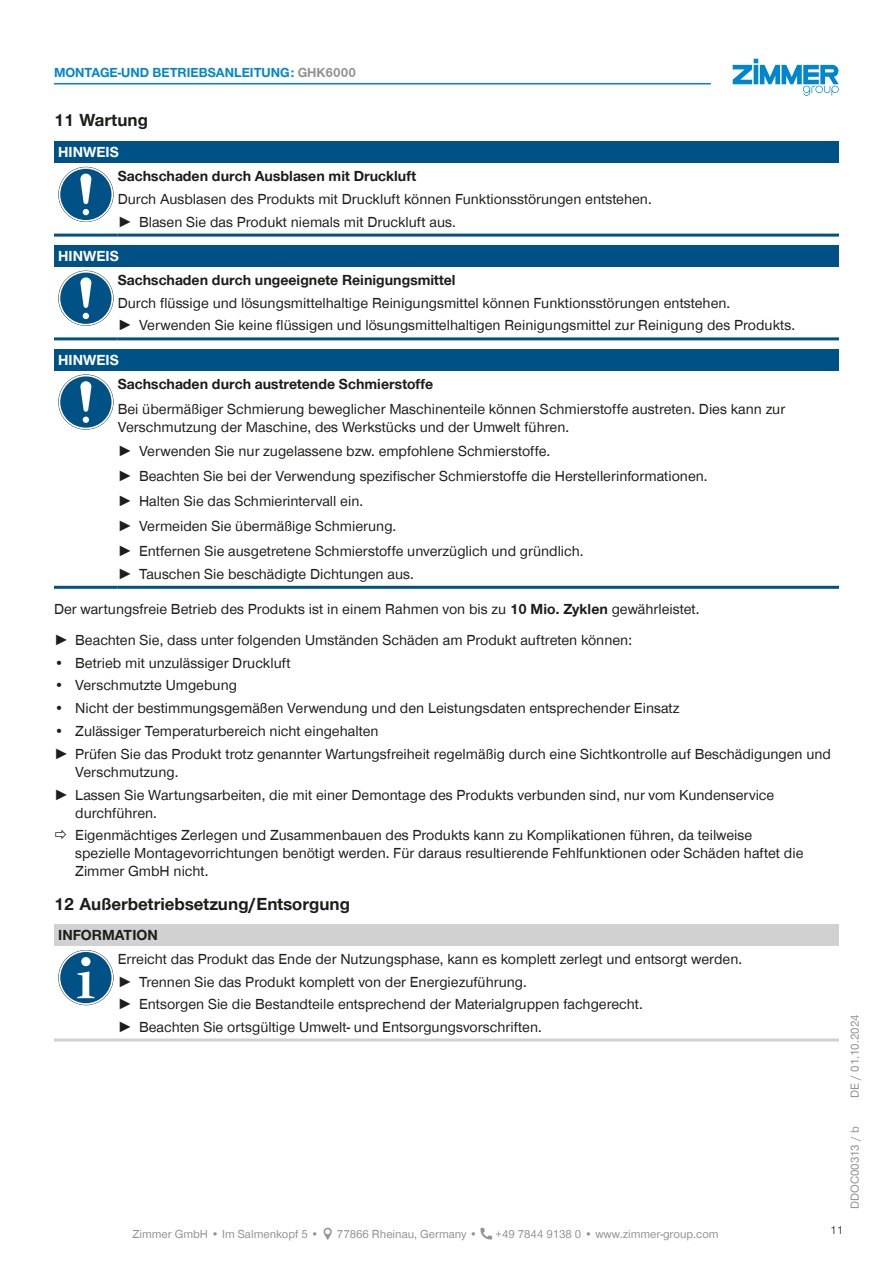
<style>
.page{position:relative;width:893px;height:1263px;background:#fff}
.page>*{position:absolute;margin:0;border:0;box-sizing:border-box;transform-origin:0 0}
.t1{font:700 18px "Zimmer Group Sans Global";color:#1d1d1b}
.CB_AF_TD-Text{font:15px/18px "Zimmer Group Sans Global";color:#1d1d1b}
.CB_AF_TD-Text-2{font:700 15px "Zimmer Group Sans Global";color:#1d1d1b}
.CB_AF_TD-Signalwort{font:700 15px "Zimmer Group Sans Global";color:#fff}
.CB_AF_TD-Signalwort-2{font:700 15px "Zimmer Group Sans Global";color:#1d1d1b}
.CB_AF_TD-Kopfzeile{font:700 13.5px "Zimmer Group Sans Global";color:#0086ce}
.CB_AF_TD-Fusszeile{font:12px "Zimmer Group Sans Global";color:#939292}
.CB_AF_TD-Seitenrand{font:12px "Zimmer Group Sans";color:#939292}
.CB_AF_Seitenzahl_rechts{font:300 12px "Zimmer Group Sans";color:#1d1d1b}
.s1{color:#939292}
.s2{font-family:"Zimmer Group Sans"}
.s3{font-weight:700}
</style>
<div class="page">
<svg style="left:733px;top:59px;width:106px;height:37px"></svg>
<div style="left:54px;top:141px;width:785px;height:22px;background:#005286"></div>
<hr style="left:54px;top:234px;width:64px;height:3px;background:#005286">
<hr style="left:118px;top:234px;width:721px;height:3px;background:#005286">
<svg style="left:58px;top:167px;width:56px;height:55px"></svg>
<svg style="left:59px;top:167px;width:54px;height:55px"></svg>
<div style="left:60px;top:169px;width:52px;height:51px;background:#005286;border-radius:50%"></div>
<svg style="left:80px;top:174px;width:11px;height:41px"></svg>
<div style="left:54px;top:245px;width:785px;height:21px;background:#005286"></div>
<hr style="left:54px;top:337px;width:64px;height:3px;background:#005286">
<hr style="left:118px;top:337px;width:721px;height:3px;background:#005286">
<svg style="left:58px;top:271px;width:56px;height:55px"></svg>
<svg style="left:59px;top:271px;width:54px;height:54px"></svg>
<div style="left:60px;top:273px;width:52px;height:51px;background:#005286;border-radius:50%"></div>
<svg style="left:80px;top:277px;width:11px;height:42px"></svg>
<div style="left:54px;top:349px;width:785px;height:21px;background:#005286"></div>
<hr style="left:54px;top:586px;width:64px;height:3px;background:#005286">
<hr style="left:118px;top:586px;width:721px;height:3px;background:#005286">
<svg style="left:58px;top:374px;width:56px;height:56px"></svg>
<svg style="left:59px;top:375px;width:54px;height:54px"></svg>
<div style="left:60px;top:376px;width:52px;height:52px;background:#005286;border-radius:50%"></div>
<svg style="left:80px;top:381px;width:11px;height:42px"></svg>
<div style="left:54px;top:924px;width:785px;height:22px;background:#d1d1d1"></div>
<hr style="left:54px;top:1038px;width:64px;height:3px;background:#d1d1d1">
<hr style="left:118px;top:1038px;width:721px;height:3px;background:#d1d1d1">
<svg style="left:58px;top:950px;width:56px;height:55px"></svg>
<svg style="left:59px;top:950px;width:54px;height:55px"></svg>
<div style="left:60px;top:952px;width:52px;height:51px;background:#005286;border-radius:50%"></div>
<svg style="left:77px;top:971px;width:18px;height:27px"></svg>
<div style="left:81px;top:957px;width:9px;height:9px;background:#fff;border-radius:50%"></div>
<hr style="left:54px;top:83px;width:657px;height:2px;background:#0086ce">
<p class="CB_AF_TD-Kopfzeile" style="left:54px;top:65px;width:303px">MONTAGE-UND BETRIEBSANLEITUNG: <span class="s1">GHK6000</span></p>
<p class="t1" style="left:54px;top:110px;width:96px">11 Wartung</p>
<p class="CB_AF_TD-Signalwort" style="left:58px;top:143px;width:62px">HINWEIS</p>
<p class="CB_AF_TD-Text-2" style="left:118px;top:167px;width:300px">Sachschaden durch Ausblasen mit Druckluft</p>
<p class="CB_AF_TD-Text" style="left:118px;top:190px;width:535px">Durch Ausblasen des Produkts mit Druckluft können Funktionsstörungen entstehen.</p>
<p class="CB_AF_TD-Text" style="left:118px;top:212px;width:340px"><span class="s2">►</span> Blasen Sie das Produkt niemals mit Druckluft aus.</p>
<p class="CB_AF_TD-Signalwort" style="left:58px;top:247px;width:62px">HINWEIS</p>
<p class="CB_AF_TD-Text-2" style="left:118px;top:271px;width:339px">Sachschaden durch ungeeignete Reinigungsmittel</p>
<p class="CB_AF_TD-Text" style="left:118px;top:293px;width:614px">Durch flüssige und lösungsmittelhaltige Reinigungsmittel können Funktionsstörungen entstehen.</p>
<p class="CB_AF_TD-Text" style="left:118px;top:316px;width:679px"><span class="s2">►</span> Verwenden Sie keine flüssigen und lösungsmittelhaltigen Reinigungsmittel zur Reinigung des Produkts.</p>
<p class="CB_AF_TD-Signalwort" style="left:58px;top:351px;width:62px">HINWEIS</p>
<p class="CB_AF_TD-Text-2" style="left:118px;top:375px;width:317px">Sachschaden durch austretende Schmierstoffe</p>
<p class="CB_AF_TD-Text" style="left:118px;top:399px;width:669px">Bei übermäßiger Schmierung beweglicher Maschinenteile können Schmierstoffe austreten. Dies kann zur<br>Verschmutzung der Maschine, des Werkstücks und der Umwelt führen.</p>
<p class="CB_AF_TD-Text" style="left:118px;top:442px;width:434px"><span class="s2">►</span> Verwenden Sie nur zugelassene bzw. empfohlene Schmierstoffe.</p>
<p class="CB_AF_TD-Text" style="left:118px;top:467px;width:591px"><span class="s2">►</span> Beachten Sie bei der Verwendung spezifischer Schmierstoffe die Herstellerinformationen.</p>
<p class="CB_AF_TD-Text" style="left:118px;top:492px;width:247px"><span class="s2">►</span> Halten Sie das Schmierintervall ein.</p>
<p class="CB_AF_TD-Text" style="left:118px;top:517px;width:280px"><span class="s2">►</span> Vermeiden Sie übermäßige Schmierung.</p>
<p class="CB_AF_TD-Text" style="left:118px;top:542px;width:467px"><span class="s2">►</span> Entfernen Sie ausgetretene Schmierstoffe unverzüglich und gründlich.</p>
<p class="CB_AF_TD-Text" style="left:118px;top:565px;width:297px"><span class="s2">►</span> Tauschen Sie beschädigte Dichtungen aus.</p>
<p class="CB_AF_TD-Text" style="left:54px;top:599px;width:647px">Der wartungsfreie Betrieb des Produkts ist in einem Rahmen von bis zu <span class="s3">10 Mio. Zyklen</span> gewährleistet.</p>
<p class="CB_AF_TD-Text" style="left:54px;top:631px;width:580px"><span class="s2">►</span> Beachten Sie, dass unter folgenden Umständen Schäden am Produkt auftreten können:</p>
<p class="CB_AF_TD-Text" style="left:54px;top:653px;width:238px">• Betrieb mit unzulässiger Druckluft</p>
<p class="CB_AF_TD-Text" style="left:54px;top:676px;width:185px">• Verschmutzte Umgebung</p>
<p class="CB_AF_TD-Text" style="left:54px;top:699px;width:627px">• Nicht der bestimmungsgemäßen Verwendung und den Leistungsdaten entsprechender Einsatz</p>
<p class="CB_AF_TD-Text" style="left:54px;top:722px;width:326px">• Zulässiger Temperaturbereich nicht eingehalten</p>
<p class="CB_AF_TD-Text" style="left:75px;top:744px;width:757px;text-indent:-21px"><span class="s2">►</span> Prüfen Sie das Produkt trotz genannter Wartungsfreiheit regelmäßig durch eine Sichtkontrolle auf Beschädigungen und<br>Verschmutzung.</p>
<p class="CB_AF_TD-Text" style="left:75px;top:785px;width:701px;text-indent:-21px"><span class="s2">►</span> Lassen Sie Wartungsarbeiten, die mit einer Demontage des Produkts verbunden sind, nur vom Kundenservice durchführen.</p>
<p class="CB_AF_TD-Text" style="left:75px;top:826px;width:730px">Eigenmächtiges Zerlegen und Zusammenbauen des Produkts kann zu Komplikationen führen, da teilweise spezielle Montagevorrichtungen benötigt werden. Für daraus resultierende Fehlfunktionen oder Schäden haftet die<br>Zimmer GmbH nicht.</p>
<p class="t1" style="left:54px;top:893px;width:298px">12 Außerbetriebsetzung/Entsorgung</p>
<p class="CB_AF_TD-Signalwort-2" style="left:58px;top:926px;width:101px">INFORMATION</p>
<p class="CB_AF_TD-Text" style="left:118px;top:950px;width:626px">Erreicht das Produkt das Ende der Nutzungsphase, kann es komplett zerlegt und entsorgt werden.</p>
<p class="CB_AF_TD-Text" style="left:118px;top:973px;width:411px"><span class="s2">►</span> Trennen Sie das Produkt komplett von der Energiezuführung.</p>
<p class="CB_AF_TD-Text" style="left:118px;top:995px;width:527px"><span class="s2">►</span> Entsorgen Sie die Bestandteile entsprechend der Materialgruppen fachgerecht.</p>
<p class="CB_AF_TD-Text" style="left:118px;top:1017px;width:426px"><span class="s2">►</span> Beachten Sie ortsgültige Umwelt- und Entsorgungsvorschriften.</p>
<p class="CB_AF_TD-Seitenrand" style="left:847px;top:1097px;width:85px;rotate:-90deg">DE / 01.10.2024</p>
<p class="CB_AF_TD-Fusszeile" style="left:132px;top:1227px;width:188px">Zimmer GmbH • Im Salmenkopf 5 •</p>
<p class="CB_AF_TD-Fusszeile" style="left:337px;top:1227px;width:142px">77866 Rheinau, Germany •</p>
<p class="CB_AF_TD-Fusszeile" style="left:496px;top:1227px;width:225px">+49 7844 9138 0 • www.zimmer-group.com</p>
<p class="CB_AF_Seitenzahl_rechts" style="left:830px;top:1222px;width:15px">11</p>
<p class="CB_AF_TD-Seitenrand" style="left:847px;top:1209px;width:84px;rotate:-90deg">DDOC00313 / b</p>
</div>
